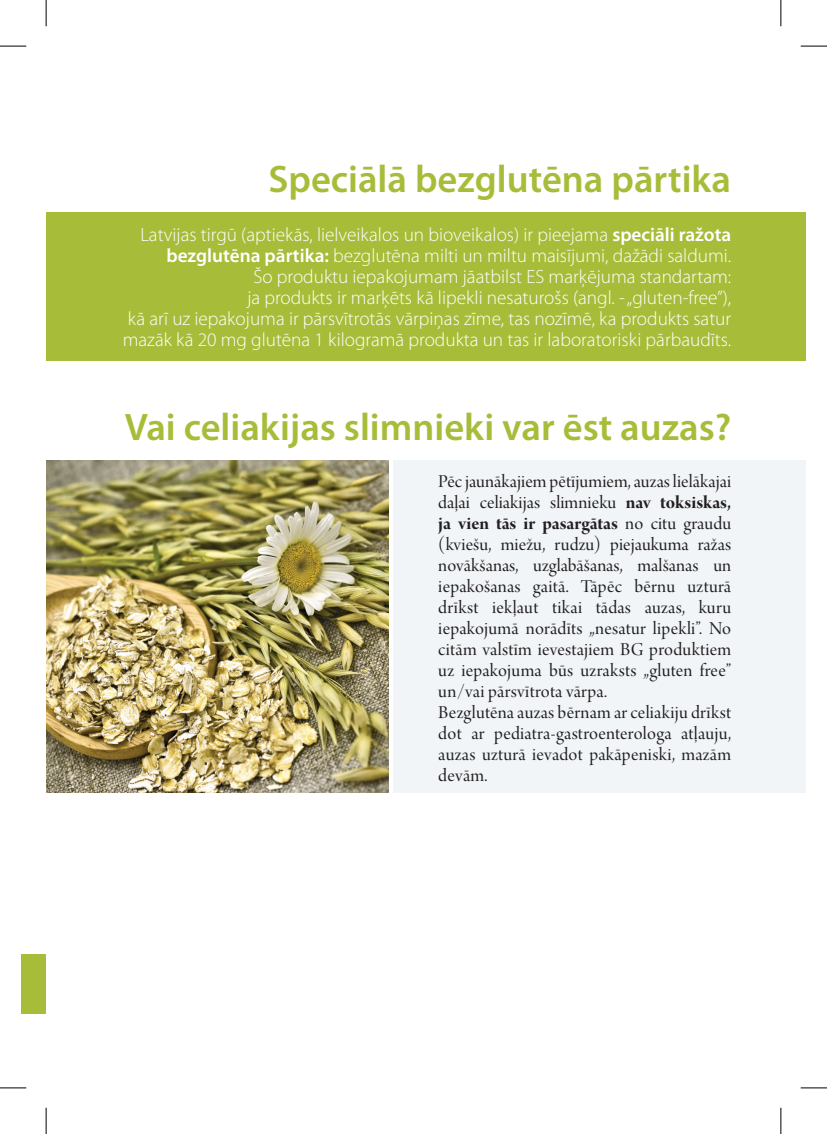
<style>
.page{position:relative;width:827px;height:1134px;background:#fff}
.page>*{position:absolute;margin:0;border:0;box-sizing:border-box;transform-origin:0 0}
.t1{font:600 38.5px "Myriad Pro";color:#a7bd39}
.t2{font:19.25px/21px "Arno Pro Display";letter-spacing:.01em;color:#231f20}
.t3{font:300 19.25px/21px "Myriad Pro";color:#fff;text-align:right}
.t4{font:19.25px "Arno Pro Bold Display";color:#231f20}
.s1{font-weight:600}
.s2{font-family:"Arno Pro Bold Display"}
.s3{font-family:"Arno Pro Display"}
</style>
<div class="page">
<div style="left:21px;top:954px;width:25px;height:59px;background:#a7bd39"></div>
<img style="left:46px;top:460px;width:342px;height:333px">
<div style="left:46px;top:212px;width:759px;height:149px;background:#a7bd39"></div>
<div style="left:393px;top:460px;width:412px;height:333px;background:#f1f5f7"></div>
<svg style="left:0;top:46px;width:26px;height:1px"></svg>
<svg style="left:800px;top:46px;width:26px;height:1px"></svg>
<svg style="left:0;top:1087px;width:26px;height:2px"></svg>
<svg style="left:800px;top:1087px;width:26px;height:2px"></svg>
<svg style="left:46px;top:0;width:1px;height:26px"></svg>
<svg style="left:46px;top:1108px;width:1px;height:26px"></svg>
<svg style="left:780px;top:0;width:1px;height:26px"></svg>
<svg style="left:780px;top:1108px;width:1px;height:26px"></svg>
<h1 class="t1" style="left:268px;top:154px;width:464px">Speciālā bezglutēna pārtika</h1>
<p class="t3" style="left:123px;top:224px;width:609px">Latvijas tirgū (aptiekās, lielveikalos un bioveikalos) ir pieejama <span class="s1">speciāli ražota bezglutēna pārtika:</span> bezglutēna milti un miltu maisījumi, dažādi saldumi.<br>Šo produktu iepakojumam jāatbilst ES marķējuma standartam:<br>ja produkts ir marķēts kā lipekli nesaturošs (angl. - „gluten-free”),<br>kā arī uz iepakojuma ir pārsvītrotās vārpiņas zīme, tas nozīmē, ka produkts satur mazāk kā 20 mg glutēna 1 kilogramā produkta un tas ir laboratoriski pārbaudīts.</p>
<h1 class="t1" style="left:125px;top:402px;width:608px">Vai celiakijas slimnieki var ēst auzas?</h1>
<p class="t2" style="left:438px;top:472px;width:294px">Pēc jaunākajiem pētījumiem, auzas lielākajai daļai celiakijas slimnieku <span class="s2">nav toksiskas,</span></p>
<p class="t4" style="left:438px;top:513px;width:294px">ja vien tās ir pasargātas <span class="s3">no citu graudu</span></p>
<p class="t2" style="left:438px;top:535px;width:294px">(kviešu, miežu, rudzu) piejaukuma ražas novākšanas, uzglabāšanas, malšanas un iepakošanas gaitā. Tāpēc bērnu uzturā drīkst iekļaut tikai tādas auzas, kuru iepakojumā norādīts „nesatur lipekli”. No citām valstīm ievestajiem BG produktiem uz iepakojuma būs uzraksts „gluten free” un/vai pārsvītrota vārpa.<br>Bezglutēna auzas bērnam ar celiakiju drīkst dot ar pediatra-gastroenterologa atļauju, auzas uzturā ievadot pakāpeniski, mazām devām.</p>
</div>
